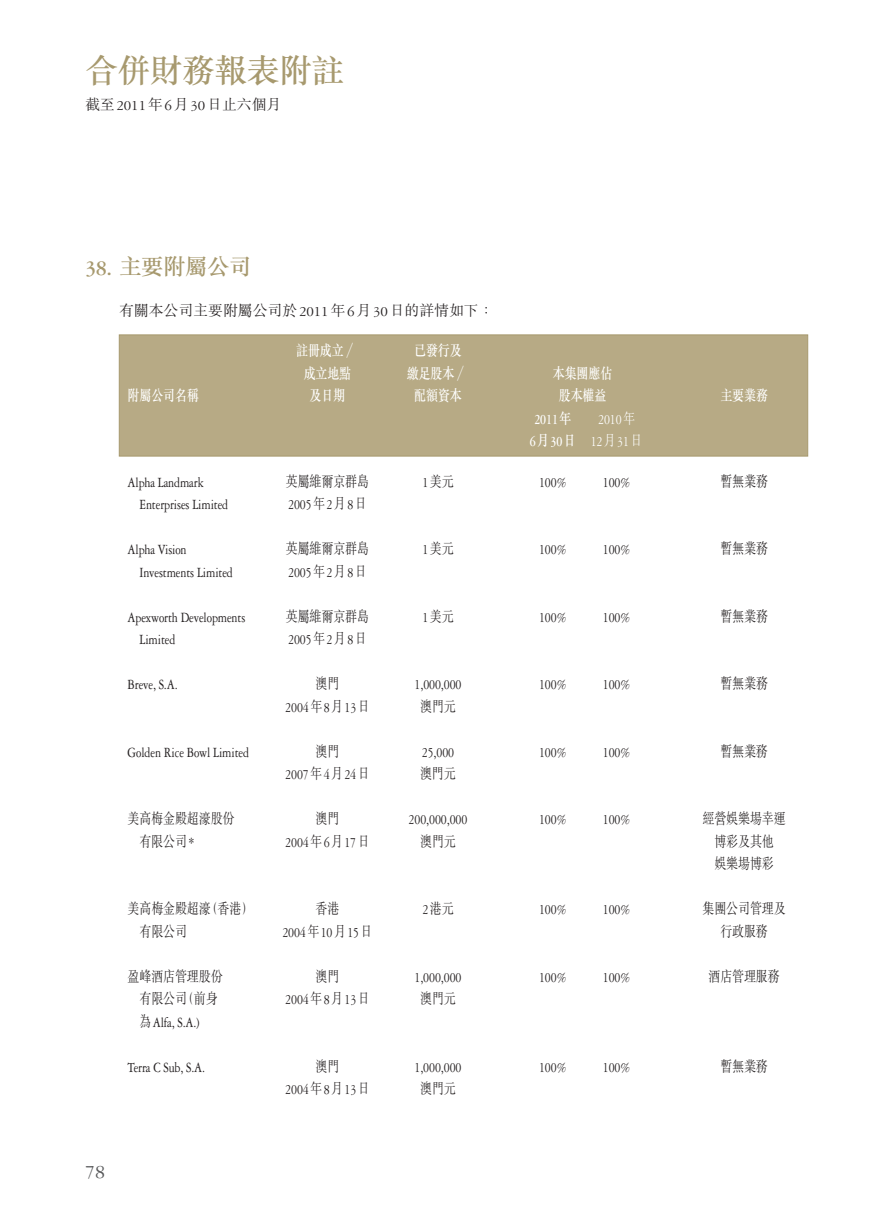
<style>
.page{position:relative;width:893px;height:1212px;background:#fff}
.page>*{position:absolute;margin:0;border:0;box-sizing:border-box;transform-origin:0 0}
.t1{font:500 33px "M Sung HK";letter-spacing:-.02em;color:#a7996e}
.t2{font:500 22.5px "M Sung HK";letter-spacing:-.02em;color:#a7996e}
.t3{font:20.25px "Garamond 3 LT Std";color:#57585a}
.t4{font:15px "Garamond 3 LT Std";letter-spacing:-.01em;color:#231f20;scale:.8 1}
.t5{font:300 15px/22.5px "M Sung HK";letter-spacing:-.01em;color:#231f20;scale:.8 1}
.t6{font:300 15px "M Sung HK";letter-spacing:-.01em;color:#231f20}
.t7{font:500 15px "M Sung HK";letter-spacing:-.01em;color:#fff;scale:.8 1}
.t8{font:15px/22.5px "Garamond 3 LT Std";letter-spacing:-.01em;color:#fff;scale:.8 1}
.t9{font:700 15px "Garamond 3 LT Std";color:#fff;scale:.8 1}
.s1{font-family:"Garamond 3 LT Std";font-weight:400}
.s2{font-family:"Garamond 3 LT Std";font-weight:700}
.s3{font-family:"M Sung HK";font-weight:500}
.s4{font-family:"M Sung HK";font-weight:300}
.s5{font-weight:700}
</style>
<div class="page">
<div style="left:119px;top:335px;width:689px;height:121px;background:#b7aa85"></div>
<h1 class="t1" style="left:85px;top:48px;width:261px">合併財務報表附註</h1>
<p class="t6" style="left:85px;top:94px;width:198px">截至<span class="s1">2011</span>年<span class="s1">6</span>月<span class="s1">30</span>日止六個月</p>
<h2 class="t2" style="left:85px;top:251px;width:168px"><span class="s2">38.</span> 主要附屬公司</h2>
<p class="t6" style="left:119px;top:300px;width:376px">有關本公司主要附屬公司於<span class="s1">2011</span>年<span class="s1">6</span>月<span class="s1">30</span>日的詳情如下：</p>
<p class="t7" style="left:296px;top:340px;width:80px">註冊成立／</p>
<p class="t7" style="left:414px;top:340px;width:61px">已發行及</p>
<p class="t7" style="left:304px;top:363px;width:61px">成立地點</p>
<p class="t7" style="left:407px;top:363px;width:80px">繳足股本／</p>
<p class="t7" style="left:553px;top:363px;width:76px">本集團應佔</p>
<p class="t7" style="left:128px;top:385px;width:91px">附屬公司名稱</p>
<p class="t7" style="left:310px;top:385px;width:46px">及日期</p>
<p class="t7" style="left:414px;top:385px;width:61px">配額資本</p>
<p class="t7" style="left:559px;top:385px;width:61px">股本權益</p>
<p class="t7" style="left:720px;top:385px;width:61px">主要業務</p>
<p class="t9" style="left:534px;top:411px;width:48px">2011<span class="s3">年</span></p>
<p class="t8" style="left:530px;top:408px;width:142px;text-indent:68px">2010<span class="s4">年<br></span><span class="s5">6</span><span class="s3">月</span><span class="s5">30</span><span class="s3">日</span> 12<span class="s4">月</span>31<span class="s4">日</span></p>
<p class="t4" style="left:128px;top:474px;width:97px">Alpha Landmark</p>
<p class="t5" style="left:286px;top:469px;width:106px">英屬維爾京群島</p>
<p class="t5" style="left:422px;top:469px;width:41px"><span class="s1">1</span>美元</p>
<p class="t4" style="left:539px;top:474px;width:36px">100%</p>
<p class="t4" style="left:603px;top:474px;width:36px">100%</p>
<p class="t5" style="left:720px;top:469px;width:61px">暫無業務</p>
<p class="t4" style="left:139px;top:497px;width:113px">Enterprises Limited</p>
<p class="t4" style="left:288px;top:497px;width:100px">2005<span class="s4">年</span>2<span class="s4">月</span>8<span class="s4">日</span></p>
<p class="t4" style="left:128px;top:542px;width:75px">Alpha Vision</p>
<p class="t5" style="left:286px;top:537px;width:106px">英屬維爾京群島</p>
<p class="t5" style="left:422px;top:537px;width:41px"><span class="s1">1</span>美元</p>
<p class="t4" style="left:539px;top:542px;width:36px">100%</p>
<p class="t4" style="left:603px;top:542px;width:36px">100%</p>
<p class="t5" style="left:720px;top:537px;width:61px">暫無業務</p>
<p class="t4" style="left:139px;top:564px;width:118px">Investments Limited</p>
<p class="t4" style="left:288px;top:564px;width:100px">2005<span class="s4">年</span>2<span class="s4">月</span>8<span class="s4">日</span></p>
<p class="t4" style="left:128px;top:609px;width:149px">Apexworth Developments</p>
<p class="t5" style="left:286px;top:604px;width:106px">英屬維爾京群島</p>
<p class="t5" style="left:422px;top:604px;width:41px"><span class="s1">1</span>美元</p>
<p class="t4" style="left:539px;top:609px;width:36px">100%</p>
<p class="t4" style="left:603px;top:609px;width:36px">100%</p>
<p class="t5" style="left:720px;top:604px;width:61px">暫無業務</p>
<p class="t4" style="left:139px;top:632px;width:46px">Limited</p>
<p class="t4" style="left:288px;top:632px;width:100px">2005<span class="s4">年</span>2<span class="s4">月</span>8<span class="s4">日</span></p>
<p class="t4" style="left:128px;top:677px;width:64px">Breve, S.A.</p>
<p class="t5" style="left:316px;top:672px;width:31px">澳門</p>
<p class="t4" style="left:415px;top:677px;width:60px">1,000,000</p>
<p class="t4" style="left:539px;top:677px;width:36px">100%</p>
<p class="t4" style="left:603px;top:677px;width:36px">100%</p>
<p class="t5" style="left:720px;top:672px;width:61px">暫無業務</p>
<p class="t4" style="left:285px;top:699px;width:107px">2004<span class="s4">年</span>8<span class="s4">月</span>13<span class="s4">日</span></p>
<p class="t5" style="left:420px;top:694px;width:46px">澳門元</p>
<p class="t4" style="left:128px;top:744px;width:153px">Golden Rice Bowl Limited</p>
<p class="t5" style="left:316px;top:739px;width:31px">澳門</p>
<p class="t4" style="left:422px;top:744px;width:42px">25,000</p>
<p class="t4" style="left:539px;top:744px;width:36px">100%</p>
<p class="t4" style="left:603px;top:744px;width:36px">100%</p>
<p class="t5" style="left:720px;top:739px;width:61px">暫無業務</p>
<p class="t4" style="left:285px;top:767px;width:107px">2007<span class="s4">年</span>4<span class="s4">月</span>24<span class="s4">日</span></p>
<p class="t5" style="left:420px;top:762px;width:46px">澳門元</p>
<p class="t5" style="left:128px;top:807px;width:135px">美高梅金殿超濠股份</p>
<p class="t5" style="left:316px;top:807px;width:31px">澳門</p>
<p class="t4" style="left:409px;top:812px;width:75px">200,000,000</p>
<p class="t4" style="left:539px;top:812px;width:36px">100%</p>
<p class="t4" style="left:603px;top:812px;width:36px">100%</p>
<p class="t5" style="left:702px;top:807px;width:106px">經營娛樂場幸運</p>
<p class="t5" style="left:139px;top:829px;width:70px">有限公司<span class="s1">*</span></p>
<p class="t4" style="left:285px;top:834px;width:107px">2004<span class="s4">年</span>6<span class="s4">月</span>17<span class="s4">日</span></p>
<p class="t5" style="left:420px;top:829px;width:46px">澳門元</p>
<p class="t5" style="left:714px;top:829px;width:76px">博彩及其他娛樂場博彩</p>
<p class="t5" style="left:128px;top:897px;width:159px">美高梅金殿超濠（香港）</p>
<p class="t5" style="left:316px;top:897px;width:31px">香港</p>
<p class="t5" style="left:422px;top:897px;width:41px"><span class="s1">2</span>港元</p>
<p class="t4" style="left:539px;top:902px;width:36px">100%</p>
<p class="t4" style="left:603px;top:902px;width:36px">100%</p>
<p class="t5" style="left:702px;top:897px;width:106px">集團公司管理及</p>
<p class="t5" style="left:139px;top:919px;width:61px">有限公司</p>
<p class="t4" style="left:282px;top:924px;width:114px">2004<span class="s4">年</span>10<span class="s4">月</span>15<span class="s4">日</span></p>
<p class="t5" style="left:720px;top:919px;width:61px">行政服務</p>
<p class="t5" style="left:128px;top:964px;width:120px">盈峰酒店管理股份</p>
<p class="t5" style="left:316px;top:964px;width:31px">澳門</p>
<p class="t4" style="left:415px;top:969px;width:60px">1,000,000</p>
<p class="t4" style="left:539px;top:969px;width:36px">100%</p>
<p class="t4" style="left:603px;top:969px;width:36px">100%</p>
<p class="t5" style="left:708px;top:964px;width:91px">酒店管理服務</p>
<p class="t5" style="left:139px;top:987px;width:99px">有限公司（前身</p>
<p class="t4" style="left:285px;top:992px;width:107px">2004<span class="s4">年</span>8<span class="s4">月</span>13<span class="s4">日</span></p>
<p class="t5" style="left:420px;top:987px;width:46px">澳門元</p>
<p class="t4" style="left:139px;top:1014px;width:77px"><span class="s4">為</span>Alfa, S.A.)</p>
<p class="t4" style="left:128px;top:1059px;width:99px">Terra C Sub, S.A.</p>
<p class="t5" style="left:316px;top:1054px;width:31px">澳門</p>
<p class="t4" style="left:415px;top:1059px;width:60px">1,000,000</p>
<p class="t4" style="left:539px;top:1059px;width:36px">100%</p>
<p class="t4" style="left:603px;top:1059px;width:36px">100%</p>
<p class="t5" style="left:720px;top:1054px;width:61px">暫無業務</p>
<p class="t4" style="left:285px;top:1082px;width:107px">2004<span class="s4">年</span>8<span class="s4">月</span>13<span class="s4">日</span></p>
<p class="t5" style="left:420px;top:1077px;width:46px">澳門元</p>
<h3 class="t3" style="left:85px;top:1161px;width:22px">78</h3>
</div>
